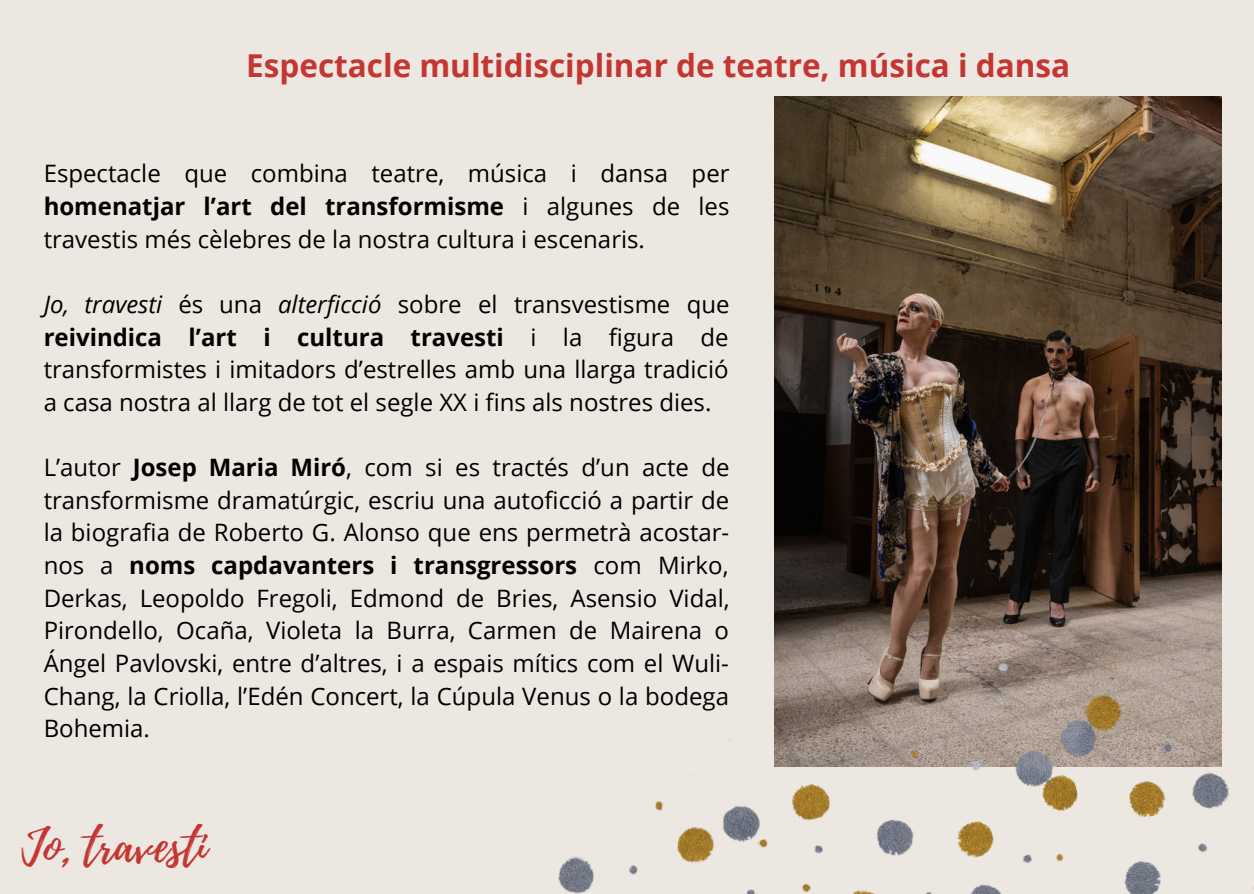
<style>
.page{position:relative;width:1254px;height:894px;background:#fff}
.page>*{position:absolute;margin:0;border:0;box-sizing:border-box;transform-origin:0 0}
.t1{font:46.65px "Playlist Script";color:#c43632}
.t2{font:700 31.5px "Open Sans";color:#c43632}
.t3{font:24px/32.5px "Open Sans";color:#000;text-align:justify}
.s1{font-weight:700}
.s2{font-style:italic}
</style>
<div class="page">
<div style="left:0;top:0;width:1254px;height:893px;background:#ede7e1"></div>
<img style="left:775px;top:97px;width:446px;height:574px">
<img style="left:774px;top:632px;width:331px;height:261px">
<img style="left:943px;top:671px;width:311px;height:222px">
<img style="left:558px;top:730px;width:311px;height:163px">
<p class="t2" style="left:246px;top:43px;width:825px">Espectacle multidisciplinar de teatre, música i dansa</p>
<p class="t3" style="left:44px;top:157px;width:687px">Espectacle que combina teatre, música i dansa per <span class="s1">homenatjar l’art del transformisme</span> i algunes de les travestis més cèlebres de la nostra cultura i escenaris.</p>
<p class="t3" style="left:44px;top:287px;width:687px"><span class="s2">Jo, travesti</span> és una <span class="s2">alterficció</span> sobre el transvestisme que <span class="s1">reivindica l’art i cultura travesti</span> i la figura de transformistes i imitadors d’estrelles amb una llarga tradició a casa nostra al llarg de tot el segle XX i fins als nostres dies.</p>
<p class="t3" style="left:44px;top:450px;width:687px">L’autor <span class="s1">Josep Maria Miró</span>, com si es tractés d’un acte de transformisme dramatúrgic, escriu una autoficció a partir de la biografia de Roberto G. Alonso que ens permetrà acostar&shy;nos a <span class="s1">noms capdavanters i transgressors</span> com Mirko, Derkas, Leopoldo Fregoli, Edmond de Bries, Asensio Vidal, Pirondello, Ocaña, Violeta la Burra, Carmen de Mairena o Ángel Pavlovski, entre d’altres, i a espais mítics com el Wuli-Chang, la Criolla, l’Edén Concert, la Cúpula Venus o la bodega Bohemia.</p>
<p class="t1" style="left:22px;top:812px;width:187px">Jo, travesti</p>
</div>
